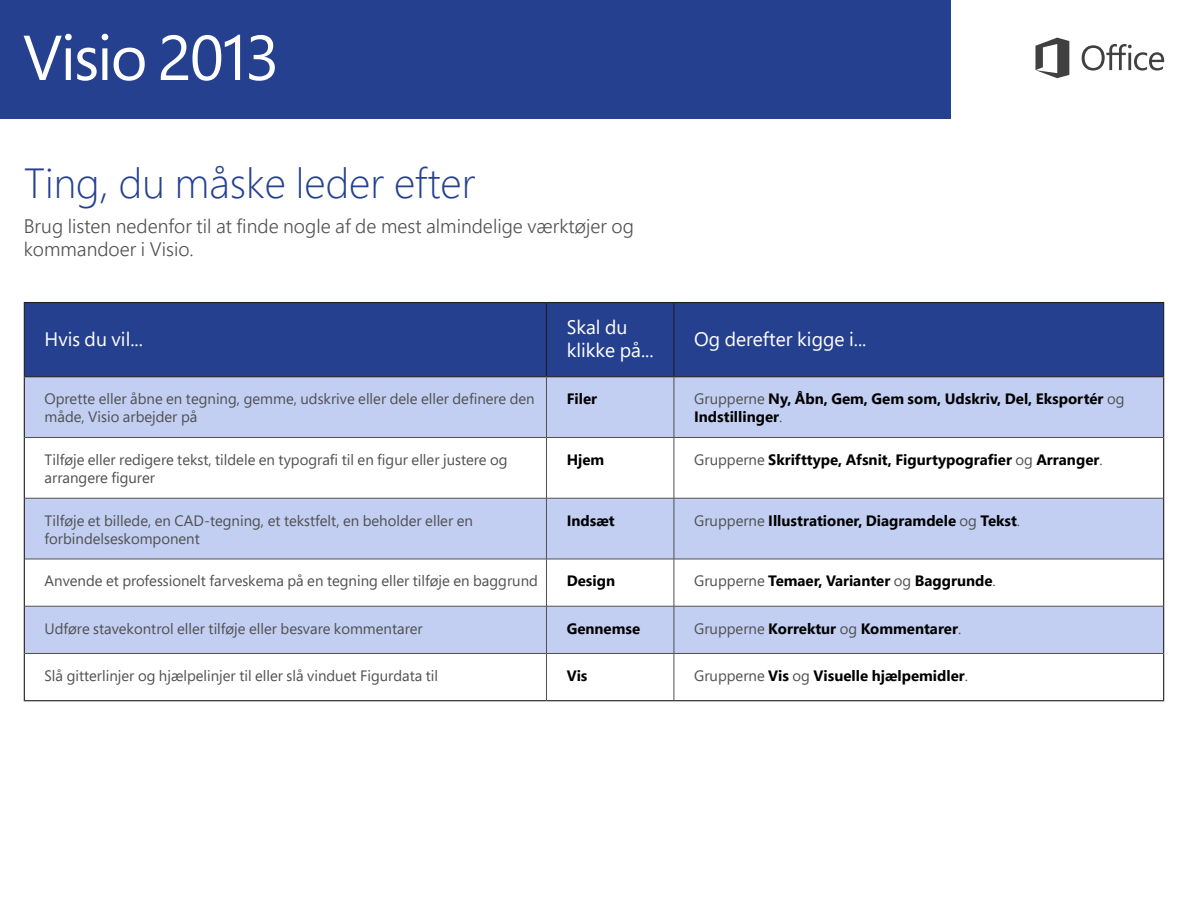
<style>
.page{position:relative;width:1188px;height:918px;background:#fff}
.page>*{position:absolute;margin:0;border:0;box-sizing:border-box;transform-origin:0 0}
.t1{font:300 42px "Segoe Pro";color:#24408f}
.t2{font:300 19.5px/23.4px "Segoe Pro";color:#505050}
.t3{font:19.5px/23.4px "Segoe Pro";color:#fff}
.t4{font:15px/18px "Segoe Pro";color:#505050}
.t5{font:700 15px/18px "Segoe Pro";color:#000}
.s1{font-weight:400;color:#505050}
</style>
<div class="page">
<div style="left:0;top:0;width:950px;height:119px;background:#24408f"></div>
<svg style="left:1082px;top:44px;width:82px;height:27px"></svg>
<svg style="left:1035px;top:38px;width:34px;height:40px"></svg>
<svg style="left:24px;top:34px;width:84px;height:47px"></svg>
<svg style="left:114px;top:48px;width:31px;height:33px"></svg>
<svg style="left:161px;top:35px;width:79px;height:46px"></svg>
<svg style="left:249px;top:35px;width:26px;height:46px"></svg>
<div style="left:25px;top:303px;width:1138px;height:73px;background:#24408f"></div>
<div style="left:25px;top:377px;width:1138px;height:60px;background:#c2cff2"></div>
<svg style="left:25px;top:438px;width:1138px;height:262px"></svg>
<hr style="left:24px;top:377px;width:1px;height:60px;background:#231f20">
<hr style="left:1163px;top:377px;width:1px;height:60px;background:#231f20">
<hr style="left:24px;top:437px;width:1px;height:61px;background:#231f20">
<hr style="left:1163px;top:437px;width:1px;height:61px;background:#231f20">
<hr style="left:24px;top:498px;width:1px;height:61px;background:#231f20">
<hr style="left:1163px;top:498px;width:1px;height:61px;background:#231f20">
<hr style="left:24px;top:559px;width:1px;height:47px;background:#231f20">
<hr style="left:1163px;top:559px;width:1px;height:47px;background:#231f20">
<hr style="left:24px;top:606px;width:1px;height:47px;background:#231f20">
<hr style="left:1163px;top:606px;width:1px;height:47px;background:#231f20">
<hr style="left:24px;top:653px;width:1px;height:47px;background:#231f20">
<hr style="left:1163px;top:653px;width:1px;height:47px;background:#231f20">
<hr style="left:24px;top:700px;width:522px;height:1px;background:#231f20">
<hr style="left:546px;top:700px;width:128px;height:1px;background:#231f20">
<hr style="left:674px;top:700px;width:490px;height:1px;background:#231f20">
<hr style="left:25px;top:437px;width:521px;height:1px;background:#505050">
<hr style="left:546px;top:437px;width:128px;height:1px;background:#505050">
<hr style="left:674px;top:437px;width:489px;height:1px;background:#505050">
<hr style="left:25px;top:498px;width:521px;height:1px;background:#505050">
<hr style="left:546px;top:498px;width:128px;height:1px;background:#505050">
<hr style="left:674px;top:498px;width:489px;height:1px;background:#505050">
<hr style="left:25px;top:559px;width:521px;height:1px;background:#505050">
<hr style="left:546px;top:559px;width:128px;height:1px;background:#505050">
<hr style="left:674px;top:559px;width:489px;height:1px;background:#505050">
<hr style="left:25px;top:606px;width:521px;height:1px;background:#505050">
<hr style="left:546px;top:606px;width:128px;height:1px;background:#505050">
<hr style="left:674px;top:606px;width:489px;height:1px;background:#505050">
<hr style="left:25px;top:653px;width:521px;height:1px;background:#505050">
<hr style="left:546px;top:653px;width:128px;height:1px;background:#505050">
<hr style="left:674px;top:653px;width:489px;height:1px;background:#505050">
<hr style="left:24px;top:302px;width:522px;height:1px;background:#231f20">
<hr style="left:24px;top:303px;width:1px;height:73px;background:#231f20">
<hr style="left:546px;top:302px;width:128px;height:1px;background:#231f20">
<hr style="left:546px;top:303px;width:1px;height:73px;background:#231f20">
<hr style="left:24px;top:376px;width:522px;height:1px;background:#231f20">
<hr style="left:546px;top:376px;width:128px;height:1px;background:#231f20">
<hr style="left:674px;top:302px;width:490px;height:1px;background:#231f20">
<hr style="left:673px;top:303px;width:1px;height:73px;background:#231f20">
<hr style="left:1163px;top:303px;width:1px;height:73px;background:#231f20">
<hr style="left:546px;top:377px;width:1px;height:60px;background:#505050">
<hr style="left:674px;top:377px;width:1px;height:60px;background:#505050">
<hr style="left:546px;top:438px;width:1px;height:60px;background:#505050">
<hr style="left:546px;top:498px;width:1px;height:61px;background:#505050">
<hr style="left:546px;top:559px;width:1px;height:47px;background:#505050">
<hr style="left:546px;top:606px;width:1px;height:47px;background:#505050">
<hr style="left:546px;top:654px;width:1px;height:46px;background:#505050">
<hr style="left:674px;top:376px;width:490px;height:1px;background:#231f20">
<hr style="left:674px;top:438px;width:1px;height:60px;background:#505050">
<hr style="left:674px;top:498px;width:1px;height:61px;background:#505050">
<hr style="left:674px;top:559px;width:1px;height:47px;background:#505050">
<hr style="left:674px;top:606px;width:1px;height:47px;background:#505050">
<hr style="left:674px;top:654px;width:1px;height:46px;background:#505050">
<h1 class="t1" style="left:24px;top:154px;width:453px">Ting, du måske leder efter</h1>
<h2 class="t2" style="left:24px;top:214px;width:612px">Brug listen nedenfor til at finde nogle af de mest almindelige værktøjer og kommandoer i Visio.</h2>
<h2 class="t3" style="left:45px;top:327px;width:100px">Hvis du vil...</h2>
<h2 class="t3" style="left:567px;top:315px;width:89px">Skal du klikke på...</h2>
<h2 class="t3" style="left:694px;top:327px;width:174px">Og derefter kigge i...</h2>
<p class="t4" style="left:45px;top:390px;width:492px">Oprette eller åbne en tegning, gemme, udskrive eller dele eller definere den måde, Visio arbejder på</p>
<p class="t5" style="left:567px;top:389px;width:32px">Filer</p>
<p class="t5" style="left:694px;top:389px;width:432px"><span class="s1">Grupperne</span> Ny, Åbn, Gem, Gem som, Udskriv, Del, Eksportér <span class="s1">og<br></span>Indstillinger<span class="s1">.</span></p>
<p class="t4" style="left:45px;top:450px;width:464px">Tilføje eller redigere tekst, tildele en typografi til en figur eller justere og arrangere figurer</p>
<p class="t5" style="left:567px;top:450px;width:39px">Hjem</p>
<p class="t5" style="left:694px;top:450px;width:410px"><span class="s1">Grupperne</span> Skrifttype, Afsnit, Figurtypografier <span class="s1">og</span> Arranger<span class="s1">.</span></p>
<p class="t4" style="left:45px;top:511px;width:430px">Tilføje et billede, en CAD-tegning, et tekstfelt, en beholder eller en forbindelseskomponent</p>
<p class="t5" style="left:567px;top:511px;width:49px">Indsæt</p>
<p class="t5" style="left:694px;top:511px;width:328px"><span class="s1">Grupperne</span> Illustrationer, Diagramdele <span class="s1">og</span> Tekst<span class="s1">.</span></p>
<p class="t4" style="left:45px;top:572px;width:495px">Anvende et professionelt farveskema på en tegning eller tilføje en baggrund</p>
<p class="t5" style="left:567px;top:572px;width:50px">Design</p>
<p class="t5" style="left:694px;top:572px;width:303px"><span class="s1">Grupperne</span> Temaer, Varianter <span class="s1">og</span> Baggrunde<span class="s1">.</span></p>
<p class="t4" style="left:45px;top:619px;width:380px">Udføre stavekontrol eller tilføje eller besvare kommentarer</p>
<p class="t5" style="left:567px;top:619px;width:75px">Gennemse</p>
<p class="t5" style="left:694px;top:619px;width:269px"><span class="s1">Grupperne</span> Korrektur <span class="s1">og</span> Kommentarer<span class="s1">.</span></p>
<p class="t4" style="left:45px;top:666px;width:395px">Slå gitterlinjer og hjælpelinjer til eller slå vinduet Figurdata til</p>
<p class="t5" style="left:567px;top:666px;width:22px">Vis</p>
<p class="t5" style="left:694px;top:666px;width:275px"><span class="s1">Grupperne</span> Vis <span class="s1">og</span> Visuelle hjælpemidler<span class="s1">.</span></p>
</div>
